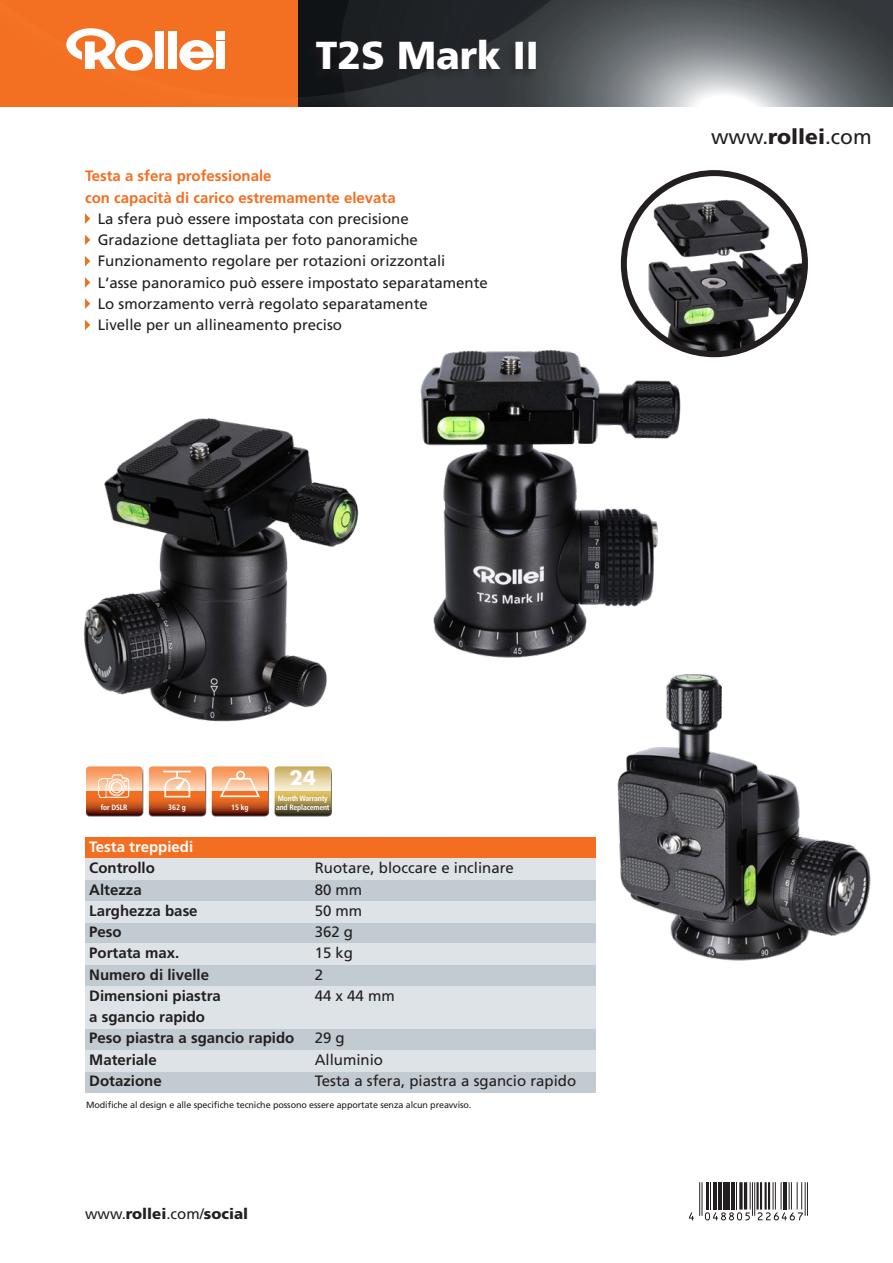
<style>
.page{position:relative;width:893px;height:1263px;background:#fff}
.page>*{position:absolute;margin:0;border:0;box-sizing:border-box;transform-origin:0 0}
.t1{font:900 39px "Frutiger LT";color:#fff}
.t2{font:21px "Frutiger LT";color:#231f20}
.t3{font:700 19.2px "Futura";color:#fff}
.t4{font:15px "Frutiger LT";color:#231f20}
.t5{font:700 15px/21.3px "Frutiger LT";color:#231f20}
.t6{font:700 15px "Frutiger LT";color:#f36e21}
.t7{font:900 15px "Frutiger LT";color:#231f20}
.t8{font:700 15px "Frutiger LT";color:#fff}
.t9{font:9px "Frutiger LT";letter-spacing:-.01em;color:#231f20}
.t10{font:700 condensed 7.65px "Frutiger LT";letter-spacing:-.02em;color:#fff}
.s1{font-weight:900}
.s2{font-weight:400}
</style>
<div class="page">
<img style="left:298px;top:0;width:595px;height:106px">
<div style="left:0;top:0;width:298px;height:106px;background:#f36f21"></div>
<div style="left:305px;top:37px;width:234px;height:44px;background:#231f20;opacity:.6"></div>
<svg style="left:179px;top:40px;width:35px;height:30px"></svg>
<div style="left:155px;top:32px;width:9px;height:37px;background:#fff"></div>
<div style="left:168px;top:32px;width:8px;height:37px;background:#fff"></div>
<div style="left:216px;top:32px;width:9px;height:8px;background:#fff"></div>
<div style="left:216px;top:41px;width:9px;height:28px;background:#fff"></div>
<svg style="left:66px;top:28px;width:87px;height:43px"></svg>
<img style="left:84px;top:418px;width:275px;height:304px">
<img style="left:420px;top:350px;width:261px;height:308px">
<img style="left:617px;top:674px;width:254px;height:287px">
<img style="left:647px;top:199px;width:158px;height:155px">
<div style="left:621px;top:170px;width:187px;height:187px;border:6px solid #231f20;border-radius:50%"></div>
<hr style="left:701px;top:1182px;width:1px;height:34px;background:#231f20">
<hr style="left:699px;top:1182px;width:1px;height:34px;background:#231f20">
<hr style="left:754px;top:1182px;width:1px;height:34px;background:#231f20">
<hr style="left:752px;top:1182px;width:1px;height:34px;background:#231f20">
<hr style="left:756px;top:1182px;width:3px;height:27px;background:#231f20">
<hr style="left:807px;top:1182px;width:1px;height:34px;background:#231f20">
<hr style="left:805px;top:1182px;width:1px;height:34px;background:#231f20">
<svg style="left:689px;top:1212px;width:5px;height:8px"></svg>
<svg style="left:705px;top:1182px;width:46px;height:38px"></svg>
<svg style="left:758px;top:1182px;width:45px;height:38px"></svg>
<svg style="left:85px;top:213px;width:5px;height:11px"></svg>
<svg style="left:85px;top:235px;width:5px;height:10px"></svg>
<svg style="left:85px;top:256px;width:5px;height:10px"></svg>
<svg style="left:85px;top:277px;width:5px;height:11px"></svg>
<svg style="left:85px;top:298px;width:5px;height:11px"></svg>
<svg style="left:85px;top:320px;width:5px;height:10px"></svg>
<div style="left:85px;top:837px;width:510px;height:22px;background:#f36e21"></div>
<div style="left:85px;top:922px;width:510px;height:22px;background:#c2cbd1"></div>
<div style="left:85px;top:965px;width:510px;height:21px;background:#c2cbd1"></div>
<div style="left:85px;top:880px;width:510px;height:21px;background:#c2cbd1"></div>
<div style="left:85px;top:1029px;width:510px;height:21px;background:#c2cbd1"></div>
<div style="left:85px;top:1071px;width:510px;height:22px;background:#c2cbd1"></div>
<div style="left:85px;top:859px;width:510px;height:21px;background:#dee3e7"></div>
<div style="left:85px;top:901px;width:510px;height:21px;background:#dee3e7"></div>
<div style="left:85px;top:944px;width:510px;height:21px;background:#dee3e7"></div>
<div style="left:85px;top:986px;width:510px;height:43px;background:#dee3e7"></div>
<div style="left:85px;top:1050px;width:510px;height:21px;background:#dee3e7"></div>
<div style="left:208px;top:765px;width:62px;height:52px;background:#231f20;opacity:.75"></div>
<svg style="left:212px;top:766px;width:56px;height:49px;background:#de8b5d"></svg>
<div style="left:146px;top:765px;width:61px;height:52px;background:#231f20;opacity:.75"></div>
<svg style="left:149px;top:766px;width:56px;height:49px;background:#de8b5d"></svg>
<div style="left:271px;top:765px;width:62px;height:52px;background:#231f20;opacity:.75"></div>
<svg style="left:275px;top:766px;width:56px;height:49px;background:#beab73"></svg>
<div style="left:83px;top:765px;width:61px;height:52px;background:#231f20;opacity:.75"></div>
<svg style="left:86px;top:766px;width:56px;height:49px;background:#de8b5e"></svg>
<h1 class="t1" style="left:316px;top:32px;width:225px">T2S Mark II</h1>
<p class="t6" style="left:85px;top:167px;width:188px">Testa a sfera professionale</p>
<p class="t6" style="left:85px;top:189px;width:312px">con capacità di carico estremamente elevata</p>
<p class="t4" style="left:98px;top:210px;width:312px">La sfera può essere impostata con precisione</p>
<p class="t4" style="left:98px;top:231px;width:322px">Gradazione dettagliata per foto panoramiche</p>
<p class="t4" style="left:98px;top:252px;width:349px">Funzionamento regolare per rotazioni orizzontali</p>
<p class="t4" style="left:98px;top:274px;width:392px">L‘asse panoramico può essere impostato separatamente</p>
<p class="t4" style="left:98px;top:295px;width:332px">Lo smorzamento verrà regolato separatamente</p>
<p class="t4" style="left:98px;top:316px;width:246px">Livelle per un allineamento preciso</p>
<h2 class="t2" style="left:711px;top:125px;width:162px">www.<span class="s1">rollei</span>.com</h2>
<p class="t3" style="left:290px;top:768px;width:28px">24</p>
<p class="t10" style="left:278px;top:794px;width:52px">Month Warranty</p>
<p class="t10" style="left:168px;top:803px;width:19px">362 g</p>
<p class="t10" style="left:231px;top:803px;width:19px">15 kg</p>
<p class="t10" style="left:101px;top:803px;width:28px">for DSLR</p>
<p class="t10" style="left:276px;top:803px;width:55px">and Replacement</p>
<p class="t8" style="left:89px;top:838px;width:105px">Testa treppiedi</p>
<p class="t5" style="left:89px;top:857px;width:67px">Controllo</p>
<p class="t5" style="left:89px;top:879px;width:54px">Altezza</p>
<p class="t5" style="left:89px;top:900px;width:110px">Larghezza base</p>
<p class="t5" style="left:89px;top:921px;width:34px">Peso</p>
<p class="t5" style="left:89px;top:942px;width:92px">Portata max.</p>
<p class="t5" style="left:89px;top:964px;width:121px">Numero di livelle</p>
<p class="t5" style="left:89px;top:985px;width:133px">Dimensioni piastra a sgancio rapido</p>
<p class="t5" style="left:89px;top:1027px;width:207px">Peso piastra a sgancio rapido</p>
<p class="t5" style="left:89px;top:1049px;width:69px">Materiale</p>
<p class="t5" style="left:89px;top:1070px;width:74px">Dotazione</p>
<p class="t9" style="left:86px;top:1099px;width:387px">Modifiche al design e alle specifiche tecniche possono essere apportate senza alcun preavviso.</p>
<p class="t4" style="left:315px;top:859px;width:201px">Ruotare, bloccare e inclinare</p>
<p class="t4" style="left:315px;top:880px;width:49px">80 mm</p>
<p class="t4" style="left:315px;top:902px;width:49px">50 mm</p>
<p class="t4" style="left:315px;top:923px;width:40px">362 g</p>
<p class="t4" style="left:315px;top:944px;width:40px">15 kg</p>
<p class="t4" style="left:315px;top:965px;width:10px">2</p>
<p class="t4" style="left:315px;top:987px;width:82px">44 x 44 mm</p>
<p class="t4" style="left:315px;top:1029px;width:32px">29 g</p>
<p class="t4" style="left:315px;top:1050px;width:70px">Alluminio</p>
<p class="t4" style="left:315px;top:1072px;width:263px">Testa a sfera, piastra a sgancio rapido</p>
<p class="t7" style="left:85px;top:1205px;width:165px"><span class="s2">www.</span>rollei<span class="s2">.com/</span>social</p>
</div>
